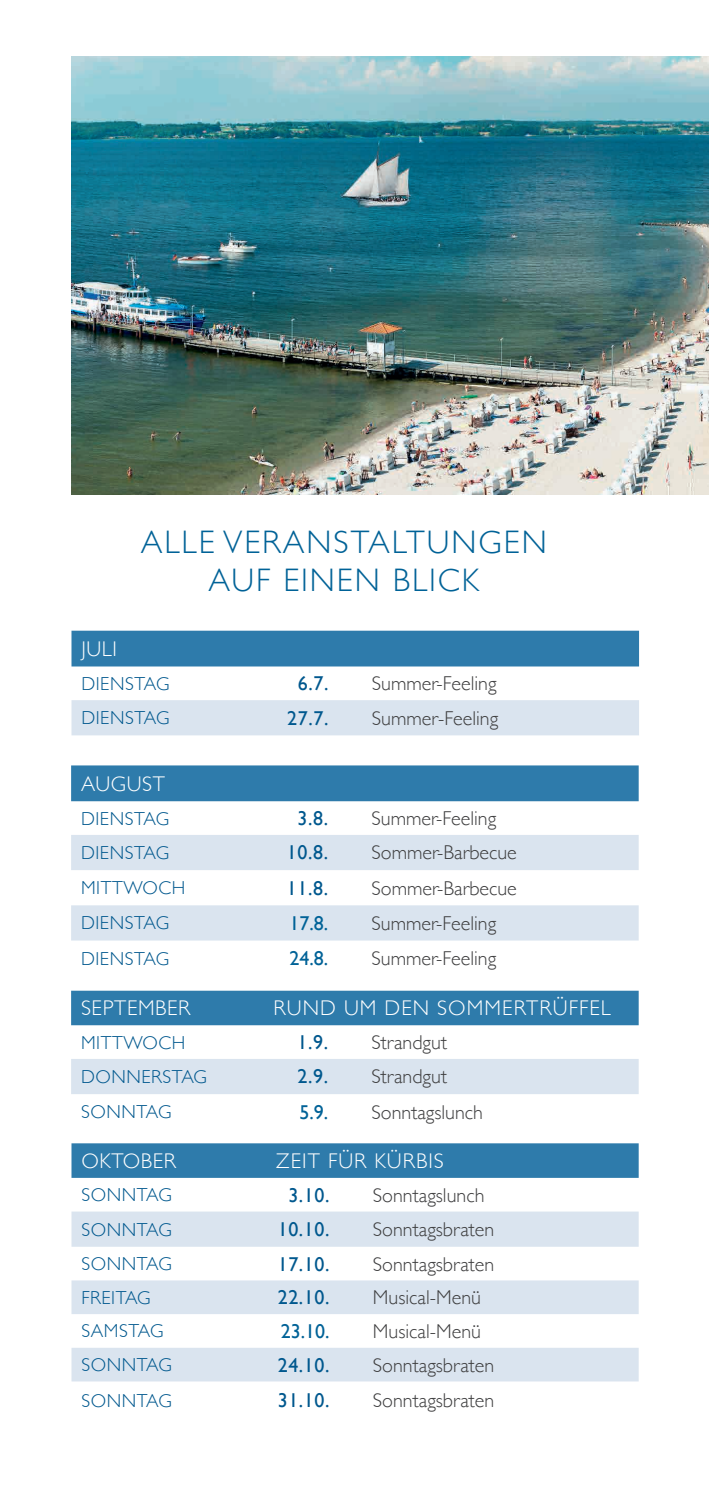
<style>
.page{position:relative;width:709px;height:1489px;background:#fff}
.page>*{position:absolute;margin:0;border:0;box-sizing:border-box;transform-origin:0 0}
.t1{font:300 32.5px/37.5px "Gill Sans";letter-spacing:.06em;color:#006297;text-align:center}
.t2{font:300 21.25px "Gill Sans";letter-spacing:.05em;color:#fff}
.t3{font:300 21.25px "Gill Sans";letter-spacing:.03em;color:#fff}
.t4{font:300 20px "Gill Sans";color:#3e3e3f}
.t5{font:20px "Gill Sans";letter-spacing:.03em;color:#00588e}
.t6{font:20px "Gill Sans";color:#006297}
.t7{font:300 18.75px "Gill Sans";letter-spacing:.03em;color:#00588e}
</style>
<div class="page">
<img style="left:71px;top:57px;width:638px;height:437px">
<div style="left:71px;top:1143px;width:567px;height:34px;background:#2e7bab"></div>
<svg style="left:71px;top:1211px;width:567px;height:170px;fill:#dae4ef"></svg>
<div style="left:71px;top:765px;width:567px;height:36px;background:#2e7bab"></div>
<svg style="left:71px;top:835px;width:567px;height:105px;fill:#dae4ef"></svg>
<div style="left:71px;top:630px;width:568px;height:36px;background:#2e7bab"></div>
<div style="left:71px;top:700px;width:568px;height:35px;background:#dae4ef"></div>
<div style="left:71px;top:990px;width:567px;height:35px;background:#2e7bab"></div>
<div style="left:71px;top:1059px;width:567px;height:35px;background:#dae4ef"></div>
<h1 class="t1" style="left:141px;top:522px;width:407px">ALLE VERANSTALTUNGEN<br>AUF EINEN BLICK</h1>
<p class="t2" style="left:81px;top:632px;width:37px">JULI</p>
<p class="t7" style="left:81px;top:669px;width:90px">DIENSTAG</p>
<p class="t5" style="left:298px;top:671px;width:32px">6.7.</p>
<p class="t4" style="left:372px;top:668px;width:126px">Summer-Feeling</p>
<p class="t7" style="left:81px;top:703px;width:90px">DIENSTAG</p>
<p class="t5" style="left:287px;top:706px;width:43px">27.7.</p>
<p class="t4" style="left:372px;top:702px;width:128px">Summer-Feeling</p>
<p class="t2" style="left:81px;top:767px;width:86px">AUGUST</p>
<p class="t7" style="left:81px;top:803px;width:90px">DIENSTAG</p>
<p class="t5" style="left:297px;top:806px;width:32px">3.8.</p>
<p class="t4" style="left:371px;top:802px;width:126px">Summer-Feeling</p>
<p class="t7" style="left:81px;top:838px;width:90px">DIENSTAG</p>
<p class="t5" style="left:287px;top:840px;width:43px">10.8.</p>
<p class="t4" style="left:371px;top:837px;width:147px">Sommer-Barbecue</p>
<p class="t7" style="left:81px;top:873px;width:106px">MITTWOCH</p>
<p class="t5" style="left:287px;top:876px;width:43px">11.8.</p>
<p class="t4" style="left:371px;top:872px;width:147px">Sommer-Barbecue</p>
<p class="t7" style="left:81px;top:908px;width:90px">DIENSTAG</p>
<p class="t6" style="left:289px;top:911px;width:40px">17.8.</p>
<p class="t4" style="left:371px;top:907px;width:126px">Summer-Feeling</p>
<p class="t7" style="left:81px;top:943px;width:90px">DIENSTAG</p>
<p class="t6" style="left:289px;top:946px;width:40px">24.8.</p>
<p class="t4" style="left:371px;top:942px;width:126px">Summer-Feeling</p>
<p class="t3" style="left:81px;top:991px;width:111px">SEPTEMBER</p>
<p class="t2" style="left:274px;top:991px;width:339px">RUND UM DEN SOMMERTRÜFFEL</p>
<p class="t7" style="left:81px;top:1027px;width:106px">MITTWOCH</p>
<p class="t5" style="left:297px;top:1030px;width:32px">1.9.</p>
<p class="t4" style="left:371px;top:1026px;width:77px">Strandgut</p>
<p class="t7" style="left:81px;top:1062px;width:127px">DONNERSTAG</p>
<p class="t5" style="left:297px;top:1064px;width:32px">2.9.</p>
<p class="t4" style="left:371px;top:1061px;width:77px">Strandgut</p>
<p class="t7" style="left:81px;top:1097px;width:92px">SONNTAG</p>
<p class="t6" style="left:299px;top:1100px;width:30px">5.9.</p>
<p class="t4" style="left:371px;top:1096px;width:113px">Sonntagslunch</p>
<p class="t3" style="left:81px;top:1144px;width:96px">OKTOBER</p>
<p class="t2" style="left:276px;top:1144px;width:169px">ZEIT FÜR KÜRBIS</p>
<p class="t7" style="left:81px;top:1180px;width:92px">SONNTAG</p>
<p class="t5" style="left:288px;top:1182px;width:43px">3.10.</p>
<p class="t4" style="left:373px;top:1179px;width:113px">Sonntagslunch</p>
<p class="t7" style="left:81px;top:1214px;width:92px">SONNTAG</p>
<p class="t5" style="left:278px;top:1217px;width:53px">10.10.</p>
<p class="t4" style="left:373px;top:1213px;width:123px">Sonntagsbraten</p>
<p class="t7" style="left:81px;top:1248px;width:92px">SONNTAG</p>
<p class="t5" style="left:278px;top:1251px;width:53px">17.10.</p>
<p class="t4" style="left:373px;top:1248px;width:123px">Sonntagsbraten</p>
<p class="t7" style="left:81px;top:1282px;width:71px">FREITAG</p>
<p class="t5" style="left:278px;top:1285px;width:53px">22.10.</p>
<p class="t4" style="left:373px;top:1281px;width:109px">Musical-Menü</p>
<p class="t7" style="left:81px;top:1316px;width:84px">SAMSTAG</p>
<p class="t6" style="left:281px;top:1319px;width:50px">23.10.</p>
<p class="t4" style="left:373px;top:1315px;width:109px">Musical-Menü</p>
<p class="t7" style="left:81px;top:1349px;width:92px">SONNTAG</p>
<p class="t5" style="left:278px;top:1352px;width:53px">24.10.</p>
<p class="t4" style="left:373px;top:1348px;width:123px">Sonntagsbraten</p>
<p class="t7" style="left:81px;top:1385px;width:92px">SONNTAG</p>
<p class="t5" style="left:278px;top:1388px;width:53px">31.10.</p>
<p class="t4" style="left:373px;top:1384px;width:123px">Sonntagsbraten</p>
</div>
